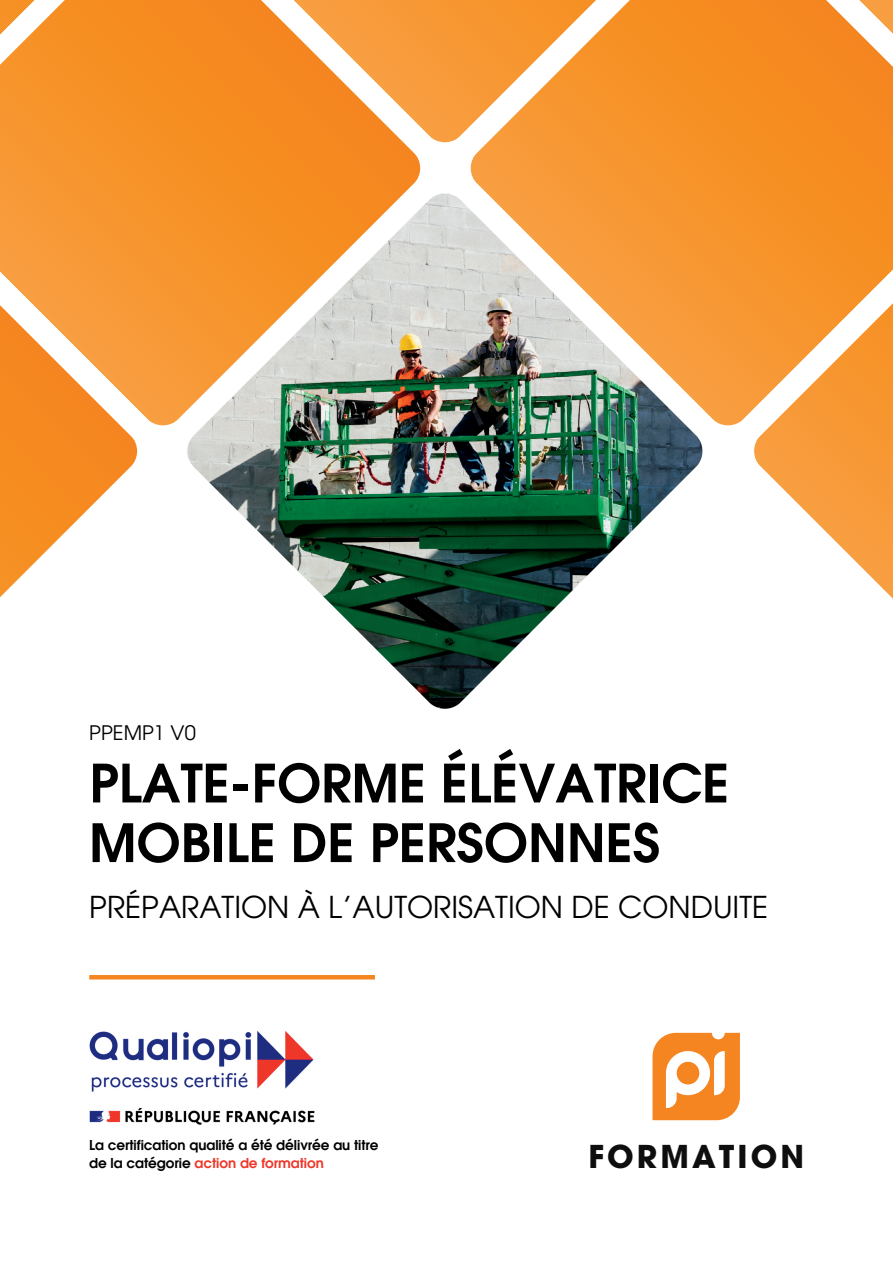
<style>
.page{position:relative;width:893px;height:1264px;background:#fff}
.page>*{position:absolute;margin:0;border:0;box-sizing:border-box;transform-origin:0 0}
.t1{font:600 52.5px/59.6px "ITC Avant Garde Std";color:#000}
.t2{font:700 31.2px "ITC Avant Garde Pro";letter-spacing:.1em;color:#0e0e0e}
.t3{font:30px "ITC Avant Garde Std";color:#000}
.t4{font:20.1px "ITC Avant Garde Pro";color:#000}
.t5{font:600 13.5px "ITC Avant Garde Std";color:#000}
.t6{font:600 13.5px "ITC Avant Garde Std";color:#ef3729}
.s1{color:#000}
</style>
<div class="page">
<img style="left:0;top:0;width:892px;height:1125px">
<p class="t4" style="left:89px;top:725px;width:108px">PPEMP1 V0</p>
<p class="t1" style="left:89px;top:760px;width:641px">PLATE-FORME ÉLÉVATRICE<br>MOBILE DE PERSONNES</p>
<p class="t3" style="left:89px;top:895px;width:680px">PRÉPARATION À L’AUTORISATION DE CONDUITE</p>
<p class="t5" style="left:89px;top:1139px;width:291px">La certification qualité a été délivrée au titre</p>
<p class="t6" style="left:89px;top:1157px;width:236px"><span class="s1">de la catégorie</span> action de formation</p>
<p class="t2" style="left:588px;top:1144px;width:217px">FORMATION</p>
</div>
